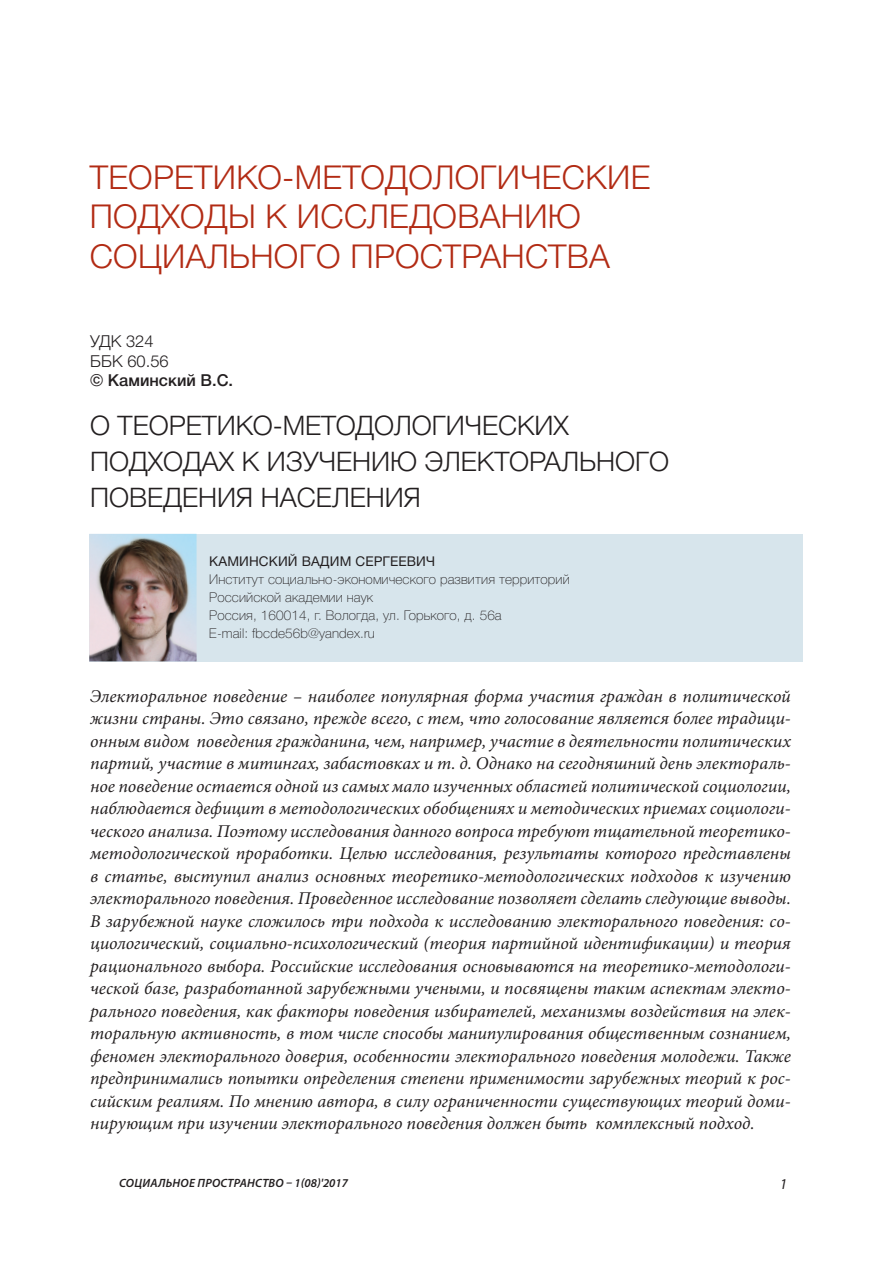
<style>
.page{position:relative;width:893px;height:1263px;background:#fff}
.page>*{position:absolute;margin:0;border:0;box-sizing:border-box;transform-origin:0 0}
.t1{font:300 33px/39.6px "Helvetica Neue Cyr";letter-spacing:.01em;color:#b22b14}
.t2{font:300 27px/36px "Helvetica Neue Cyr";color:#231f20}
.t3{font:italic 18px/22.5px "Minion Pro";color:#231f20;text-align:justify}
.t4{font:300 16.5px/19.8px "Helvetica Neue Cyr";color:#231f20}
.t5{font:500 16.5px "Helvetica Neue Cyr";color:#231f20}
.t6{font:italic 15px "Myriad Pro";color:#231f20}
.t7{font:100 13.5px/18px "Helvetica Neue Cyr";letter-spacing:.01em;color:#231f20}
.t8{font:13.5px "Helvetica Neue Cyr";letter-spacing:.01em;color:#231f20}
.t9{font:italic 600 12px "Myriad Pro";letter-spacing:.02em;color:#231f20}
</style>
<div class="page">
<div style="left:89px;top:534px;width:714px;height:127px;background:#d7e5ec"></div>
<img style="left:89px;top:661px;width:108px;height:1px">
<img style="left:89px;top:534px;width:108px;height:127px">
<h1 class="t1" style="left:90px;top:160px;width:562px">ТЕОРЕТИКО-МЕТОДОЛОГИЧЕСКИЕ<br>ПОДХОДЫ К ИССЛЕДОВАНИЮ<br>СОЦИАЛЬНОГО ПРОСТРАНСТВА</h1>
<p class="t4" style="left:90px;top:332px;width:80px">УДК 324<br>ББК 60.56</p>
<p class="t5" style="left:90px;top:375px;width:145px">© Каминский В.С.</p>
<h2 class="t2" style="left:90px;top:410px;width:581px">О ТЕОРЕТИКО-МЕТОДОЛОГИЧЕСКИХ<br>ПОДХОДАХ К ИЗУЧЕНИЮ ЭЛЕКТОРАЛЬНОГО<br>ПОВЕДЕНИЯ НАСЕЛЕНИЯ</h2>
<p class="t8" style="left:209px;top:557px;width:227px">КАМИНСКИЙ ВАДИМ СЕРГЕЕВИЧ</p>
<p class="t7" style="left:209px;top:572px;width:362px">Институт социально-экономического развития территорий Российской академии наук<br>Россия, 160014, г. Вологда, ул. Горького, д. 56а<br>E-mail: fbcde56b@yandex.ru</p>
<p class="t3" style="left:90px;top:686px;width:702px">Электоральное поведение – наиболее популярная форма участия граждан в политической жизни страны. Это связано, прежде всего, с тем, что голосование является более традици&shy;онным видом поведения гражданина, чем, например, участие в деятельности политических партий, участие в митингах, забастовках и т. д. Однако на сегодняшний день электораль&shy;ное поведение остается одной из самых мало изученных областей политической социологии, наблюдается дефицит в методологических обобщениях и методических приемах социологи&shy;ческого анализа. Поэтому исследования данного вопроса требуют тщательной теоретико&shy;методологической проработки. Целью исследования, результаты которого представлены в статье, выступил анализ основных теоретико-методологических подходов к изучению электорального поведения. Проведенное исследование позволяет сделать следующие выводы.<br>В зарубежной науке сложилось три подхода к исследованию электорального поведения: со&shy;циологический, социально-психологический (теория партийной идентификации) и теория рационального выбора. Российские исследования основываются на теоретико-методологи&shy;ческой базе, разработанной зарубежными учеными, и посвящены таким аспектам электо&shy;рального поведения, как факторы поведения избирателей, механизмы воздействия на элек&shy;торальную активность, в том числе способы манипулирования общественным сознанием, феномен электорального доверия, особенности электорального поведения молодежи. Также предпринимались попытки определения степени применимости зарубежных теорий к рос&shy;сийским реалиям. По мнению автора, в силу ограниченности существующих теорий доми&shy;нирующим при изучении электорального поведения должен быть комплексный подход.</p>
<p class="t9" style="left:119px;top:1178px;width:230px">СОЦИАЛЬНОЕ ПРОСТРАНСТВО – 1(08)'2017</p>
<p class="t6" style="left:780px;top:1178px;width:9px">1</p>
</div>
